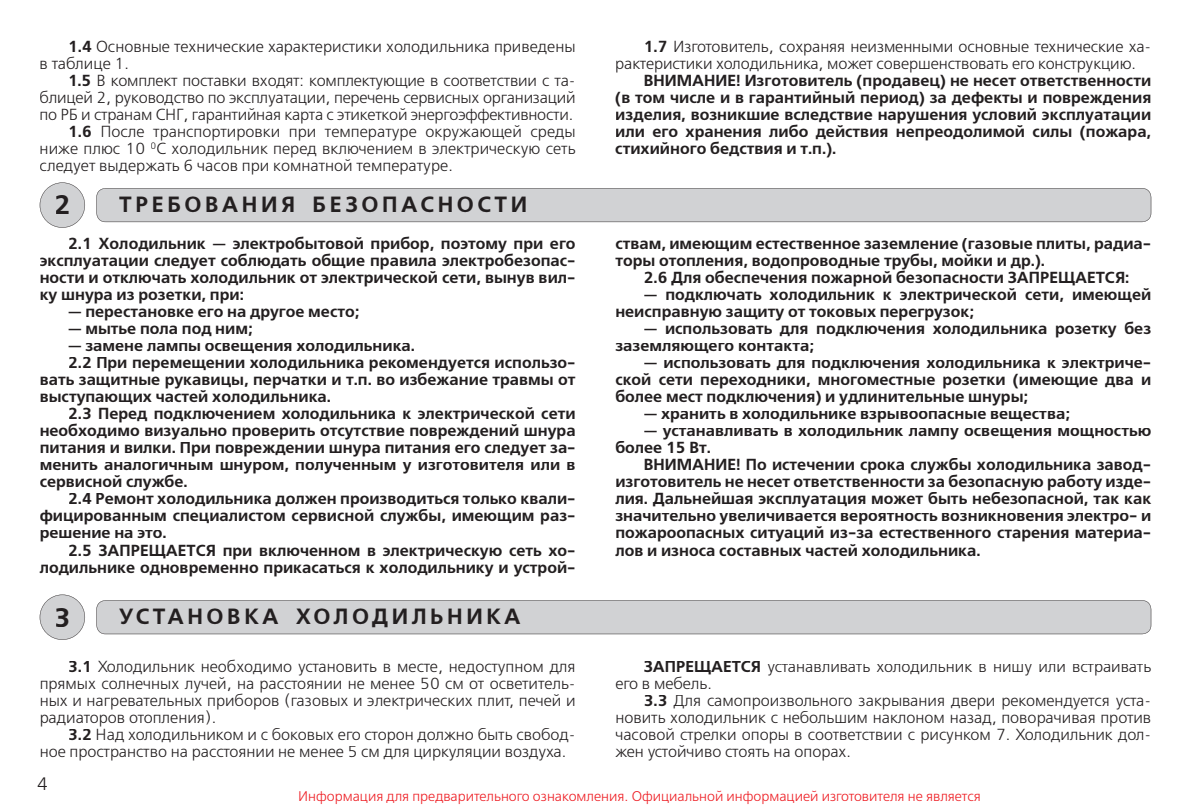
<style>
.page{position:relative;width:1191px;height:811px;background:#fff}
.page>*{position:absolute;margin:0;border:0;box-sizing:border-box;transform-origin:0 0}
.t1{font:26.8px "Free Set Demi Bold C";color:#231f20}
.t2{font:22px "Free Set Demi Bold C";letter-spacing:.165em;color:#231f20}
.t3{font:18px "Free Set Light C";color:#231f20}
.t4{font:16px/17px "Free Set Demi Bold C";color:#231f20;text-align:justify}
.t5{font:16px/17px "Free Set Light C";color:#231f20}
.t6{font:14px "Free Set Light C";color:#ee1d23}
.s1{font-family:"Free Set Demi Bold C"}
</style>
<div class="page">
<div style="left:96px;top:600px;width:1055px;height:34px;background:#d1d2d4"></div>
<svg style="left:40px;top:594px;width:45px;height:46px"></svg>
<div style="left:96px;top:188px;width:1055px;height:34px;background:#d1d2d4"></div>
<svg style="left:40px;top:182px;width:45px;height:46px"></svg>
<p class="t5" style="left:40px;top:39px;width:537px;text-indent:28px"><span class="s1">1.4</span> Основные технические характеристики холодильника приведены в таблице 1.</p>
<p class="t5" style="left:68px;top:73px;width:509px"><span class="s1">1.5</span> В комплект поставки входят: комплектующие в соответствии с та-</p>
<p class="t5" style="left:40px;top:90px;width:537px">блицей 2, руководство по эксплуатации, перечень сервисных организаций</p>
<p class="t5" style="left:40px;top:107px;width:535px">по РБ и странам СНГ, гарантийная карта с этикеткой энергоэффективности.</p>
<p class="t5" style="left:68px;top:124px;width:509px"><span class="s1">1.6</span> После транспортировки при температуре окружающей среды</p>
<p class="t5" style="left:40px;top:141px;width:537px">ниже плюс 10 <sup>0</sup>С холодильник перед включением в электрическую сеть</p>
<p class="t5" style="left:40px;top:158px;width:415px">следует выдержать 6 часов при комнатной температуре.</p>
<h1 class="t1" style="left:54px;top:190px;width:18px">2</h1>
<h2 class="t2" style="left:119px;top:192px;width:409px">ТРЕБОВАНИЯ БЕЗОПАСНОСТИ</h2>
<p class="t4" style="left:40px;top:236px;width:537px;text-indent:28px">2.1 Холодильник — электробытовой прибор, поэтому при его эксплуатации следует соблюдать общие правила электробезопас&shy;ности и отключать холодильник от электрической сети, вынув вил&shy;ку шнура из розетки, при:</p>
<p class="t4" style="left:68px;top:304px;width:293px">— перестановке его на другое место;</p>
<p class="t4" style="left:68px;top:321px;width:186px">— мытье пола под ним;</p>
<p class="t4" style="left:68px;top:338px;width:348px">— замене лампы освещения холодильника.</p>
<p class="t4" style="left:68px;top:355px;width:509px">2.2 При перемещении холодильника рекомендуется использо-</p>
<p class="t4" style="left:40px;top:372px;width:537px">вать защитные рукавицы, перчатки и т.п. во избежание травмы от</p>
<p class="t4" style="left:40px;top:389px;width:293px">выступающих частей холодильника.</p>
<p class="t4" style="left:68px;top:406px;width:509px">2.3 Перед подключением холодильника к электрической сети</p>
<p class="t4" style="left:40px;top:423px;width:537px">необходимо визуально проверить отсутствие повреждений шнура</p>
<p class="t4" style="left:40px;top:440px;width:537px">питания и вилки. При повреждении шнура питания его следует за-</p>
<p class="t4" style="left:40px;top:457px;width:537px">менить аналогичным шнуром, полученным у изготовителя или в</p>
<p class="t4" style="left:40px;top:474px;width:150px">сервисной службе.</p>
<p class="t4" style="left:68px;top:491px;width:509px">2.4 Ремонт холодильника должен производиться только квали-</p>
<p class="t4" style="left:40px;top:508px;width:537px">фицированным специалистом сервисной службы, имеющим раз-</p>
<p class="t4" style="left:40px;top:525px;width:128px">решение на это.</p>
<p class="t4" style="left:68px;top:542px;width:509px">2.5 ЗАПРЕЩАЕТСЯ при включенном в электрическую сеть хо-</p>
<p class="t4" style="left:40px;top:559px;width:537px">лодильнике одновременно прикасаться к холодильнику и устрой-</p>
<h1 class="t1" style="left:54px;top:602px;width:18px">3</h1>
<h2 class="t2" style="left:119px;top:604px;width:403px">УСТАНОВКА ХОЛОДИЛЬНИКА</h2>
<p class="t5" style="left:40px;top:659px;width:537px;text-align:justify;text-indent:28px"><span class="s1">3.1</span> Холодильник необходимо установить в месте, недоступном для прямых солнечных лучей, на расстоянии не менее 50 см от осветитель&shy;ных и нагревательных приборов (газовых и электрических плит, печей и радиаторов отопления).</p>
<p class="t5" style="left:40px;top:727px;width:537px;text-indent:28px"><span class="s1">3.2</span> Над холодильником и с боковых его сторон должно быть свобод&shy;ное пространство на расстоянии не менее 5 см для циркуляции воздуха.</p>
<p class="t5" style="left:615px;top:39px;width:537px;text-indent:28px"><span class="s1">1.7</span> Изготовитель, сохраняя неизменными основные технические ха&shy;рактеристики холодильника, может совершенствовать его конструкцию.</p>
<p class="t4" style="left:615px;top:72px;width:537px;text-indent:28px">ВНИМАНИЕ! Изготовитель (продавец) не несет ответственности (в том числе и в гарантийный период) за дефекты и повреждения изделия, возникшие вследствие нарушения условий эксплуатации или его хранения либо действия непреодолимой силы (пожара, стихийного бедствия и т.п.).</p>
<p class="t4" style="left:615px;top:236px;width:537px">ствам, имеющим естественное заземление (газовые плиты, радиа&shy;торы отопления, водопроводные трубы, мойки и др.).</p>
<p class="t4" style="left:643px;top:270px;width:487px">2.6 Для обеспечения пожарной безопасности ЗАПРЕЩАЕТСЯ:</p>
<p class="t4" style="left:615px;top:287px;width:537px;text-indent:28px">— подключать холодильник к электрической сети, имеющей неисправную защиту от токовых перегрузок;</p>
<p class="t4" style="left:615px;top:321px;width:537px;text-indent:28px">— использовать для подключения холодильника розетку без заземляющего контакта;</p>
<p class="t4" style="left:615px;top:355px;width:537px;text-indent:28px">— использовать для подключения холодильника к электриче&shy;ской сети переходники, многоместные розетки (имеющие два и более мест подключения) и удлинительные шнуры;</p>
<p class="t4" style="left:643px;top:406px;width:428px">— хранить в холодильнике взрывоопасные вещества;</p>
<p class="t4" style="left:615px;top:423px;width:537px;text-indent:28px">— устанавливать в холодильник лампу освещения мощностью более 15 Вт.</p>
<p class="t4" style="left:615px;top:457px;width:537px;text-indent:28px">ВНИМАНИЕ! По истечении срока службы холодильника завод&shy;изготовитель не несет ответственности за безопасную работу изде&shy;лия. Дальнейшая эксплуатация может быть небезопасной, так как значительно увеличивается вероятность возникновения электро- и пожароопасных ситуаций из-за естественного старения материа&shy;лов и износа составных частей холодильника.</p>
<p class="t5" style="left:615px;top:659px;width:537px;text-indent:28px"><span class="s1">ЗАПРЕЩАЕТСЯ</span> устанавливать холодильник в нишу или встраивать его в мебель.</p>
<p class="t5" style="left:615px;top:693px;width:537px;text-align:justify;text-indent:28px"><span class="s1">3.3</span> Для самопроизвольного закрывания двери рекомендуется уста&shy;новить холодильник с небольшим наклоном назад, поворачивая против часовой стрелки опоры в соответствии с рисунком 7. Холодильник дол&shy;жен устойчиво стоять на опорах.</p>
<p class="t3" style="left:37px;top:774px;width:13px">4</p>
<p class="t6" style="left:298px;top:788px;width:684px">Информация для предварительного ознакомления. Официальной информацией изготовителя не является</p>
</div>
